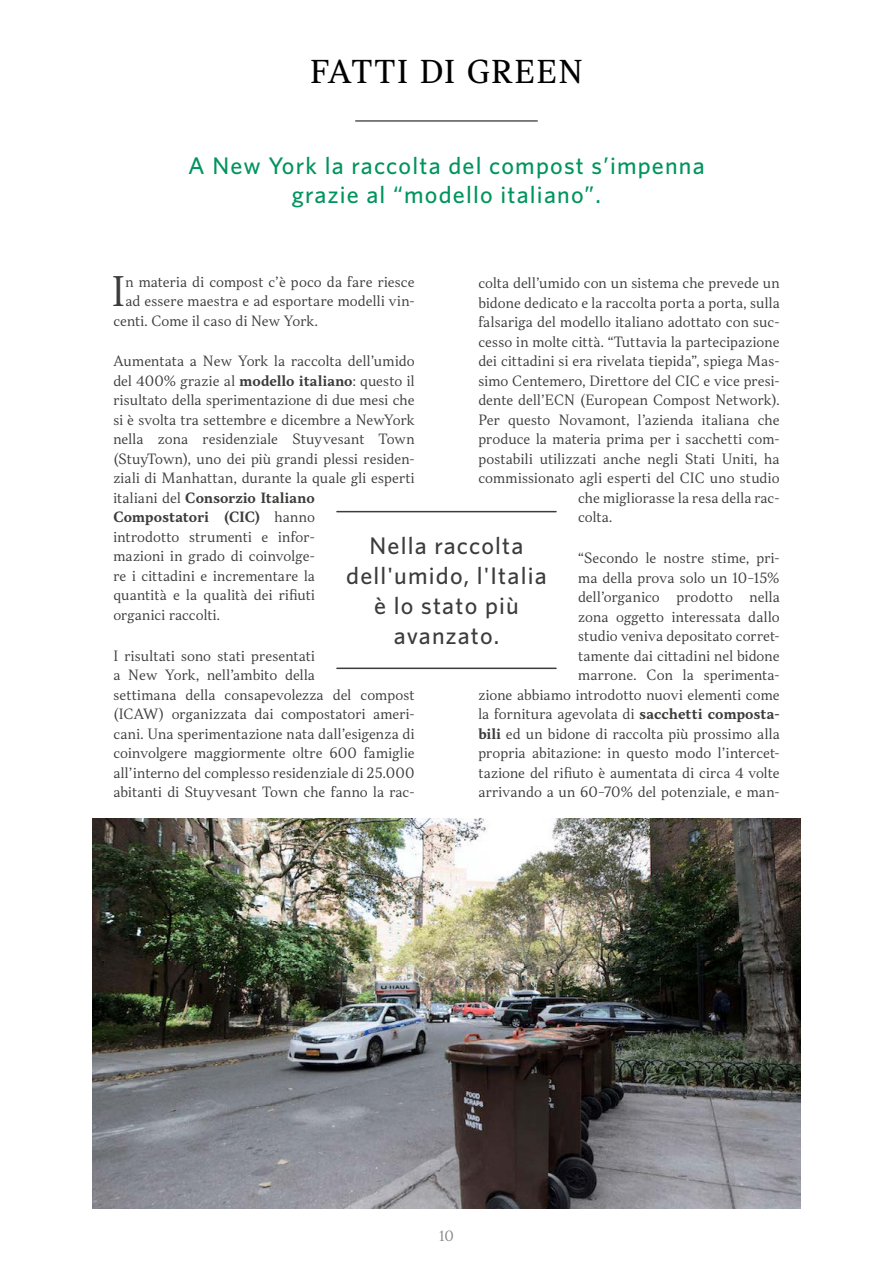
<style>
.page{position:relative;width:893px;height:1263px;background:#fff}
.page>*{position:absolute;margin:0;border:0;box-sizing:border-box;transform-origin:0 0}
.t1{font:300 38.85px "TT Jenevers";color:#3c3c3b}
.t2{font:30px "TT Jenevers";letter-spacing:.035em;color:#000}
.t3{font:500 24px/28.8px "Whitney";letter-spacing:.05em;color:#00945e;text-align:center}
.t4{font:500 24px/30px "Whitney";letter-spacing:.05em;color:#3c3c3b;text-align:center}
.t5{font:300 13.5px/19.5px "TT Jenevers";letter-spacing:.01em;color:#3c3c3b}
.t6{font:300 13.5px "TT Jenevers";color:#878787}
.s1{font-weight:700}
</style>
<div class="page">
<img style="left:92px;top:818px;width:709px;height:391px">
<hr style="left:355px;top:121px;width:183px;height:1px;background:#000">
<hr style="left:337px;top:511px;width:219px;height:1px;background:#3c3c3b">
<hr style="left:337px;top:667px;width:219px;height:2px;background:#3c3c3b">
<h2 class="t2" style="left:310px;top:52px;width:274px">FATTI DI GREEN</h2>
<h3 class="t3" style="left:188px;top:151px;width:518px">A New York la raccolta del compost s’impenna grazie al “modello italiano”.</h3>
<h1 class="t1" style="left:111px;top:266px;width:15px">I</h1>
<p class="t5" style="left:125px;top:272px;width:291px">n materia di compost c’è poco da fare riesce</p>
<p class="t5" style="left:478px;top:274px;width:303px">colta dell’umido con un sistema che prevede un</p>
<p class="t5" style="left:478px;top:293px;width:303px">bidone dedicato e la raccolta porta a porta, sulla</p>
<p class="t5" style="left:478px;top:313px;width:303px">falsariga del modello italiano adottato con suc-</p>
<p class="t5" style="left:478px;top:332px;width:303px">cesso in molte città. “Tuttavia la partecipazione</p>
<p class="t5" style="left:478px;top:352px;width:303px">dei cittadini si era rivelata tiepida”, spiega Mas-</p>
<p class="t5" style="left:478px;top:371px;width:303px">simo Centemero, Direttore del CIC e vice presi-</p>
<p class="t5" style="left:478px;top:391px;width:303px">dente dell’ECN (European Compost Network).</p>
<p class="t5" style="left:478px;top:410px;width:303px">Per questo Novamont, l’azienda italiana che</p>
<p class="t5" style="left:478px;top:430px;width:303px">produce la materia prima per i sacchetti com-</p>
<p class="t5" style="left:478px;top:449px;width:303px">postabili utilizzati anche negli Stati Uniti, ha</p>
<p class="t5" style="left:478px;top:469px;width:303px">commissionato agli esperti del CIC uno studio</p>
<p class="t5" style="left:578px;top:488px;width:203px">che migliorasse la resa della rac-</p>
<p class="t5" style="left:578px;top:508px;width:36px">colta.</p>
<p class="t5" style="left:478px;top:548px;width:303px;text-align:right">“Secondo le nostre stime, pri-<br>ma della prova solo un 10-15%<br>dell’organico prodotto nella<br>zona oggetto interessata dallo<br>studio veniva depositato corret-<br>tamente dai cittadini nel bidone<br>marrone. Con la sperimenta-<br>zione abbiamo introdotto nuovi elementi come la fornitura agevolata di <span class="s1">sacchetti composta&shy;bili</span> ed un bidone di raccolta più prossimo alla propria abitazione: in questo modo l’intercet&shy;tazione del rifiuto è aumentata di circa 4 volte arrivando a un 60-70% del potenziale, e man-</p>
<p class="t5" style="left:125px;top:291px;width:291px">ad essere maestra e ad esportare modelli vin-</p>
<p class="t5" style="left:113px;top:311px;width:206px">centi. Come il caso di New York.</p>
<p class="t5" style="left:113px;top:352px;width:303px">Aumentata a New York la raccolta dell’umido del 400% grazie al <span class="s1">modello italiano</span>: questo il risultato della sperimentazione di due mesi che si è svolta tra settembre e dicembre a NewYork nella zona residenziale Stuyvesant Town (StuyTown), uno dei più grandi plessi residen&shy;ziali di Manhattan, durante la quale gli esperti italiani del <span class="s1">Consorzio Italiano<br>Compostatori (CIC)</span> hanno<br>introdotto strumenti e infor-<br>mazioni in grado di coinvolge-<br>re i cittadini e incrementare la<br>quantità e la qualità dei rifiuti<br>organici raccolti.</p>
<p class="t5" style="left:113px;top:646px;width:303px">I risultati sono stati presentati<br>a New York, nell’ambito della<br>settimana della consapevolezza del compost (ICAW) organizzata dai compostatori ameri&shy;cani. Una sperimentazione nata dall’esigenza di coinvolgere maggiormente oltre 600 famiglie all’interno del complesso residenziale di 25.000 abitanti di Stuyvesant Town che fanno la rac-</p>
<h3 class="t4" style="left:346px;top:530px;width:202px">Nella raccolta dell'umido, l'Italia è lo stato più avanzato.</h3>
<p class="t6" style="left:439px;top:1227px;width:16px">10</p>
</div>
